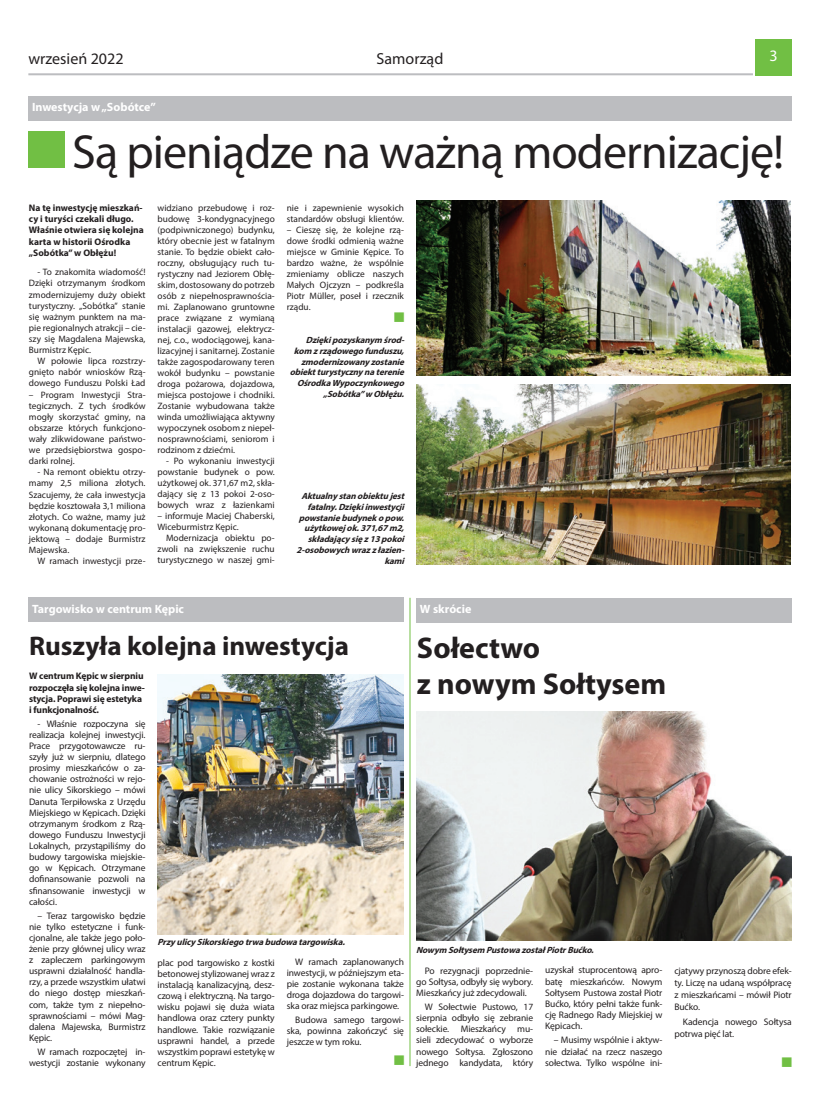
<style>
.page{position:relative;width:820px;height:1106px;background:#fff}
.page>*{position:absolute;margin:0;border:0;box-sizing:border-box;transform-origin:0 0}
.t1{font:48px "Myriad Pro";letter-spacing:-.02em;color:#231f20}
.t2{font:700 30px/36px "Myriad Pro";color:#231f20}
.t3{font:700 27px "Myriad Pro";color:#231f20}
.t4{font:16px "Myriad Pro";color:#231f20}
.t5{font:16px "Myriad Pro";color:#fff}
.t6{font:700 12px "Myriad Pro";color:#fff}
.t7{font:9.5px/11.1px "Myriad Pro";letter-spacing:-.01em;color:#231f20;text-align:justify}
.t8{font:700 9.5px/11.1px "Myriad Pro";letter-spacing:-.005em;color:#231f20}
.t9{font:9.3px/11px "Myriad Pro";color:#231f20;text-align:justify}
.t10{font:italic 700 9px/10.8px "Myriad Pro";color:#231f20;text-align:right}
</style>
<div class="page">
<hr style="left:28px;top:73px;width:724px;height:2px;background:#bcbdc0">
<div style="left:755px;top:40px;width:36px;height:36px;background:#71bf44"></div>
<div style="left:28px;top:598px;width:376px;height:24px;background:#bcbdc0"></div>
<div style="left:416px;top:598px;width:375px;height:24px;background:#bcbdc0"></div>
<img style="left:416px;top:711px;width:375px;height:229px">
<hr style="left:409px;top:598px;width:1px;height:468px;background:#71bf44">
<img style="left:157px;top:674px;width:247px;height:260px">
<div style="left:28px;top:96px;width:763px;height:24px;background:#bcbdc0"></div>
<div style="left:29px;top:132px;width:36px;height:36px;background:#71bf44"></div>
<img style="left:416px;top:200px;width:374px;height:176px">
<img style="left:416px;top:384px;width:374px;height:180px">
<h3 class="t4" style="left:28px;top:49px;width:97px">wrzesień 2022</h3>
<h3 class="t4" style="left:376px;top:49px;width:68px">Samorząd</h3>
<h3 class="t5" style="left:769px;top:46px;width:10px">3</h3>
<p class="t6" style="left:32px;top:99px;width:125px">Inwestycja w „Sobótce”</p>
<h1 class="t1" style="left:72px;top:122px;width:713px">Są pieniądze na ważną modernizację!</h1>
<p class="t8" style="left:29px;top:202px;width:116px">Na tę inwestycję mieszkań&shy;cy i turyści czekali długo.<br>Właśnie otwiera się kolejna karta w historii Ośrodka „Sobótka” w Obłężu!</p>
<p class="t9" style="left:29px;top:266px;width:118px;text-indent:9px">- To znakomita wiadomość!<br>Dzięki otrzymanym środkom zmodernizujemy duży obiekt turystyczny. „Sobótka” stanie się ważnym punktem na ma&shy;pie regionalnych atrakcji – cie&shy;szy się Magdalena Majewska, Burmistrz Kępic.</p>
<p class="t9" style="left:29px;top:355px;width:118px;text-indent:9px">W połowie lipca rozstrzy&shy;gnięto nabór wniosków Rzą&shy;dowego Funduszu Polski Ład</p>
<p class="t9" style="left:29px;top:389px;width:118px">– Program Inwestycji Stra&shy;tegicznych. Z tych środków mogły skorzystać gminy, na obszarze których funkcjono&shy;wały zlikwidowane państwo&shy;we przedsiębiorstwa gospo&shy;darki rolnej.</p>
<p class="t9" style="left:29px;top:466px;width:118px;text-indent:9px">- Na remont obiektu otrzy&shy;mamy 2,5 miliona złotych.<br>Szacujemy, że cała inwestycja będzie kosztowała 3,1 miliona złotych. Co ważne, mamy już wykonaną dokumentację pro&shy;jektową – dodaje Burmistrz Majewska.</p>
<p class="t9" style="left:37px;top:555px;width:110px">W ramach inwestycji prze-</p>
<p class="t9" style="left:157px;top:202px;width:119px">widziano przebudowę i roz&shy;budowę 3-kondygnacyjnego (podpiwniczonego) budynku, który obecnie jest w fatalnym stanie. To będzie obiekt cało&shy;roczny, obsługujący ruch tu&shy;rystyczny nad Jeziorem Obłę&shy;skim, dostosowany do potrzeb osób z niepełnosprawnościa&shy;mi. Zaplanowano gruntowne prace związane z wymianą instalacji gazowej, elektrycz&shy;nej, c.o., wodociągowej, kana&shy;lizacyjnej i sanitarnej. Zostanie także zagospodarowany teren wokół budynku – powstanie droga pożarowa, dojazdowa, miejsca postojowe i chodniki.<br>Zostanie wybudowana także winda umożliwiająca aktywny wypoczynek osobom z niepeł&shy;nosprawnościami, seniorom i rodzinom z dziećmi.</p>
<p class="t9" style="left:157px;top:455px;width:119px;text-indent:9px">- Po wykonaniu inwestycji powstanie budynek o pow. użytkowej ok. 371,67 m2, skła&shy;dający się z 13 pokoi 2-oso&shy;bowych wraz z łazienkami</p>
<p class="t9" style="left:157px;top:510px;width:119px">– informuje Maciej Chaberski,<br>Wiceburmistrz Kępic.</p>
<p class="t9" style="left:157px;top:532px;width:119px;text-indent:9px">Modernizacja obiektu po&shy;zwoli na zwiększenie ruchu turystycznego w naszej gmi-</p>
<p class="t9" style="left:287px;top:202px;width:119px">nie i zapewnienie wysokich standardów obsługi klientów.</p>
<p class="t9" style="left:287px;top:224px;width:119px">– Cieszę się, że kolejne rzą&shy;dowe środki odmienią ważne miejsce w Gminie Kępice. To bardzo ważne, że wspólnie zmieniamy oblicze naszych Małych Ojczyzn – podkreśla Piotr Müller, poseł i rzecznik rządu.</p>
<p class="t10" style="left:289px;top:334px;width:119px">Dziękipozyskanym środ&shy;kom zrządowegofunduszu, zmodernizowanyzostanie obiektturystycznynaterenie<br>OśrodkaWypoczynkowego „Sobótka”w Obłężu.</p>
<p class="t10" style="left:296px;top:490px;width:112px">Aktualnystanobiektujest fatalny.Dziękiinwestycji powstaniebudynekopow. użytkowej ok.371,67m2, składającysięz13pokoi<br>2-osobowychwrazzłazien&shy;kami</p>
<p class="t6" style="left:32px;top:601px;width:153px">Targowisko w centrum Kępic</p>
<h3 class="t3" style="left:29px;top:628px;width:321px">Ruszyła kolejna inwestycja</h3>
<p class="t8" style="left:29px;top:670px;width:117px">W centrum Kępic w sierpniu rozpoczęła się kolejna inwe&shy;stycja. Poprawi się estetyka i funkcjonalność.</p>
<p class="t7" style="left:29px;top:718px;width:118px;text-indent:9px">- Właśnie rozpoczyna się realizacja kolejnej inwestycji.<br>Prace przygotowawcze ru&shy;szyły już w sierpniu, dlatego prosimy mieszkańców o za&shy;chowanie ostrożności w rejo&shy;nie ulicy Sikorskiego – mówi Danuta Terpiłowska z Urzędu Miejskiego w Kępicach. Dzięki otrzymanym środkom z Rzą&shy;dowego Funduszu Inwestycji Lokalnych, przystąpiliśmy do budowy targowiska miejskie&shy;go w Kępicach. Otrzymane dofinansowanie pozwoli na sfinansowanie inwestycji w całości.</p>
<p class="t7" style="left:29px;top:909px;width:118px;text-indent:9px">– Teraz targowisko będzie nie tylko estetyczne i funk&shy;cjonalne, ale także jego poło&shy;żenie przy głównej ulicy wraz z zapleczem parkingowym usprawni działalność handla&shy;rzy, a przede wszystkim ułatwi do niego dostęp mieszkań&shy;com, także tym z niepełno&shy;sprawnościami – mówi Mag&shy;dalena Majewska, Burmistrz Kępic.</p>
<p class="t7" style="left:29px;top:1046px;width:118px;text-align:right">W ramach rozpoczętej in&shy;westycji zostanie wykonany</p>
<p class="t10" style="left:157px;top:936px;width:192px">PrzyulicySikorskiegotrwabudowatargowiska.</p>
<p class="t7" style="left:157px;top:956px;width:119px">plac pod targowisko z kostki betonowej stylizowanej wraz z instalacją kanalizacyjną, desz&shy;czową i elektryczną. Na targo&shy;wisku pojawi się duża wiata handlowa oraz cztery punkty handlowe. Takie rozwiązanie usprawni handel, a przede wszystkim poprawi estetykę w centrum Kępic.</p>
<p class="t7" style="left:287px;top:956px;width:119px;text-indent:9px">W ramach zaplanowanych inwestycji, w późniejszym eta&shy;pie zostanie wykonana także droga dojazdowa do targowi&shy;ska oraz miejsca parkingowe.</p>
<p class="t7" style="left:287px;top:1014px;width:119px;text-indent:9px">Budowa samego targowi&shy;ska, powinna zakończyć się jeszcze w tym roku.</p>
<p class="t6" style="left:420px;top:601px;width:53px">W skrócie</p>
<h2 class="t2" style="left:417px;top:628px;width:250px">Sołectwo<br>z nowym Sołtysem</h2>
<p class="t10" style="left:416px;top:944px;width:182px">Nowym Sołtysem PustowazostałPiotrBućko.</p>
<p class="t7" style="left:416px;top:964px;width:118px;text-indent:9px">Po rezygnacji poprzednie&shy;go Sołtysa, odbyły się wybory.<br>Mieszkańcy już zdecydowali.</p>
<p class="t7" style="left:416px;top:1001px;width:118px;text-indent:9px">W Sołectwie Pustowo, 17 sierpnia odbyło się zebranie sołeckie. Mieszkańcy mu&shy;sieli zdecydować o wyborze nowego Sołtysa. Zgłoszono jednego kandydata, który</p>
<p class="t7" style="left:545px;top:964px;width:119px">uzyskał stuprocentową apro&shy;batę mieszkańców. Nowym Sołtysem Pustowa został Piotr Bućko, który pełni także funk&shy;cję Radnego Rady Miejskiej w Kępicach.</p>
<p class="t7" style="left:545px;top:1034px;width:119px;text-indent:9px">– Musimy wspólnie i aktyw&shy;nie działać na rzecz naszego sołectwa. Tylko wspólne ini-</p>
<p class="t7" style="left:674px;top:964px;width:119px;line-height:12px">cjatywy przynoszą dobre efek&shy;ty. Liczę na udaną współpracę z mieszkańcami – mówił Piotr Bućko.</p>
<p class="t7" style="left:674px;top:1015px;width:119px;line-height:12px;text-indent:9px">Kadencja nowego Sołtysa potrwa pięć lat.</p>
</div>
